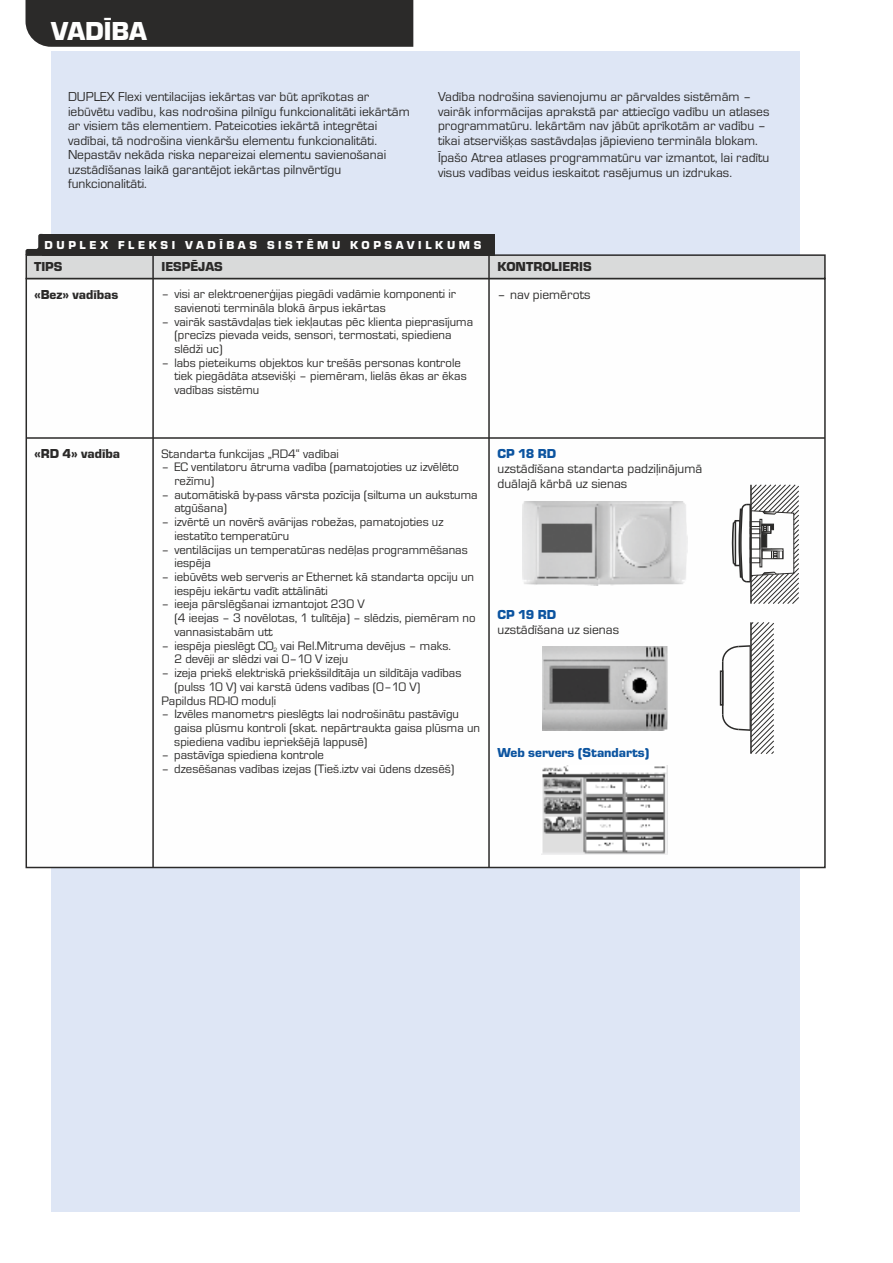
<style>
.page{position:relative;width:893px;height:1263px;background:#fff}
.page>*{position:absolute;margin:0;border:0;box-sizing:border-box;transform-origin:0 0}
.t1{font:27px "Eurostile TEE Blac";color:#fefefe}
.t2{font:13.5px/14.5px "Eurostile TEE";color:#2b2a29}
.t3{font:13.5px "Eurostile TEE Blac";color:#2b2a29}
.t4{font:13.5px "Eurostile TEE Blac";color:#0c54a0}
.t5{font:12.75px/13.6px "Eurostile TEE";color:#2b2a29}
.t6{font:12px "Eurostile TEE Blac";letter-spacing:.3em;color:#fefefe}
.t7{font:6.3px "Eurostile TEE";color:#2b2a29}
</style>
<div class="page">
<div style="left:26px;top:0;width:387px;height:47px;background:#2b2a29"></div>
<div style="left:51px;top:51px;width:748px;height:1161px;background:#dee6f5"></div>
<div style="left:25px;top:280px;width:801px;height:589px;background:#fefefe"></div>
<hr style="left:152px;top:255px;width:2px;height:612px;background:#2b2a29">
<hr style="left:488px;top:255px;width:2px;height:612px;background:#2b2a29">
<hr style="left:26px;top:437px;width:799px;height:2px;background:#2b2a29">
<svg style="left:731px;top:451px;width:69px;height:154px;background:#d3d3d3"></svg>
<div style="left:720px;top:670px;width:3px;height:36px;border:2px solid #2b2a29"></div>
<svg style="left:721px;top:621px;width:54px;height:134px;background:#dadada"></svg>
<img style="left:523px;top:501px;width:164px;height:85px">
<img style="left:542px;top:646px;width:127px;height:85px">
<svg style="left:25px;top:234px;width:801px;height:46px"></svg>
<div style="left:42px;top:234px;width:452px;height:21px;background:#2b2a29"></div>
<img style="left:542px;top:766px;width:126px;height:88px">
<h1 class="t1" style="left:51px;top:22px;width:98px">VADĪBA</h1>
<p class="t2" style="left:68px;top:91px;width:343px">DUPLEX Flexi ventilacijas iekārtas var būt aprīkotas ar iebūvētu vadību, kas nodrošina pilnīgu funkcionalitāti iekārtām ar visiem tās elementiem. Pateicoties iekārtā integrētai vadībai, tā nodrošina vienkāršu elementu funkcionalitāti.<br>Nepastāv nekāda riska nepareizai elementu savienošanai uzstādīšanas laikā garantējot iekārtas pilnvērtīgu funkcionalitāti.</p>
<p class="t2" style="left:438px;top:91px;width:333px">Vadība nodrošina savienojumu ar pārvaldes sistēmām – vairāk informācijas aprakstā par attiecīgo vadību un atlases programmatūru. Iekārtām nav jābūt aprīkotām ar vadību – tikai atservišķas sastāvdaļas jāpievieno termināla blokam.</p>
<p class="t2" style="left:438px;top:152px;width:333px">Īpašo Atrea atlases programmatūru var izmantot, lai radītu visus vadības veidus ieskaitot rasējumus un izdrukas.</p>
<p class="t6" style="left:45px;top:241px;width:438px">DUPLEX FLEKSI VADĪBAS SISTĒMU KOPSAVILKUMS</p>
<p class="t3" style="left:34px;top:262px;width:30px">TIPS</p>
<p class="t3" style="left:162px;top:262px;width:63px">IESPĒJAS</p>
<p class="t3" style="left:497px;top:262px;width:96px">KONTROLIERIS</p>
<p class="t3" style="left:34px;top:290px;width:86px">«Bez» vadības</p>
<p class="t5" style="left:174px;top:288px;width:283px;text-indent:-13px">– visi ar elektroenerģijas piegādi vadāmie komponenti ir savienoti termināla blokā ārpus iekārtas</p>
<p class="t5" style="left:174px;top:316px;width:300px;text-indent:-13px">– vairāk sastāvdaļas tiek iekļautas pēc klienta pieprasījuma (precīzs pievada veids, sensori, termostati, spiediena slēdži uc)</p>
<p class="t5" style="left:174px;top:357px;width:294px;text-indent:-13px">– labs pieteikums objektos kur trešās personas kontrole tiek piegādāta atsevišķi – piemēram, lielās ēkas ar ēkas vadības sistēmu</p>
<p class="t2" style="left:497px;top:288px;width:94px">– nav piemērots</p>
<p class="t3" style="left:34px;top:449px;width:88px">«RD 4» vadība</p>
<p class="t5" style="left:162px;top:448px;width:179px">Standarta funkcijas „RD4“ vadībai</p>
<p class="t5" style="left:174px;top:461px;width:286px;text-indent:-13px">– EC ventilatoru ātruma vadība (pamatojoties uz izvēlēto režīmu)</p>
<p class="t5" style="left:174px;top:489px;width:305px;text-indent:-13px">– automātiskā by-pass vārsta pozīcija (siltuma un aukstuma atgūšana)</p>
<p class="t5" style="left:174px;top:516px;width:271px;text-indent:-13px">– izvērtē un novērš avārijas robežas, pamatojoties uz iestatīto temperatūru</p>
<p class="t5" style="left:174px;top:544px;width:295px;text-indent:-13px">– ventilācijas un temperatūras nedēļas programmēšanas iespēja</p>
<p class="t5" style="left:174px;top:571px;width:301px;text-indent:-13px">– iebūvēts web serveris ar Ethernet kā standarta opciju un iespēju iekārtu vadīt attālināti</p>
<p class="t5" style="left:174px;top:599px;width:303px;text-indent:-13px">– ieeja pārslēgšanai izmantojot 230 V<br>(4 ieejas – 3 novēlotas, 1 tulītēja) – slēdzis, piemēram no vannasistabām utt</p>
<p class="t5" style="left:162px;top:640px;width:291px">– iespēja pieslēgt CO vai Rel.Mitruma devējus – maks.</p>
<p class="t7" style="left:274px;top:648px;width:5px">2</p>
<p class="t5" style="left:174px;top:653px;width:175px">2 devēji ar slēdzi vai 0–10 V izeju</p>
<p class="t5" style="left:162px;top:667px;width:301px">– izeja priekš elektriskā priekšsildītāja un sildītāja vadības</p>
<p class="t5" style="left:174px;top:681px;width:247px">(pulss 10 V) vai karstā ūdens vadības (0–10 V)</p>
<p class="t5" style="left:162px;top:695px;width:116px">Papildus RD-IO moduļi</p>
<p class="t5" style="left:174px;top:708px;width:307px;text-indent:-13px">– Izvēles manometrs pieslēgts lai nodrošinātu pastāvīgu gaisa plūsmu kontroli (skat. nepārtraukta gaisa plūsma un spiediena vadību iepriekšējā lappusē)</p>
<p class="t5" style="left:162px;top:750px;width:164px">– pastāvīga spiediena kontrole</p>
<p class="t5" style="left:162px;top:763px;width:294px">– dzesēšanas vadības izejas (Tieš.iztv vai ūdens dzesēš)</p>
<p class="t4" style="left:497px;top:449px;width:60px">CP 18 RD</p>
<p class="t2" style="left:497px;top:463px;width:206px">uzstādīšana standarta padziļinājumā duālajā kārbā uz sienas</p>
<p class="t4" style="left:497px;top:610px;width:60px">CP 19 RD</p>
<p class="t2" style="left:497px;top:623px;width:123px">uzstādīšana uz sienas</p>
<p class="t4" style="left:497px;top:748px;width:154px">Web servers (Standarts)</p>
</div>
